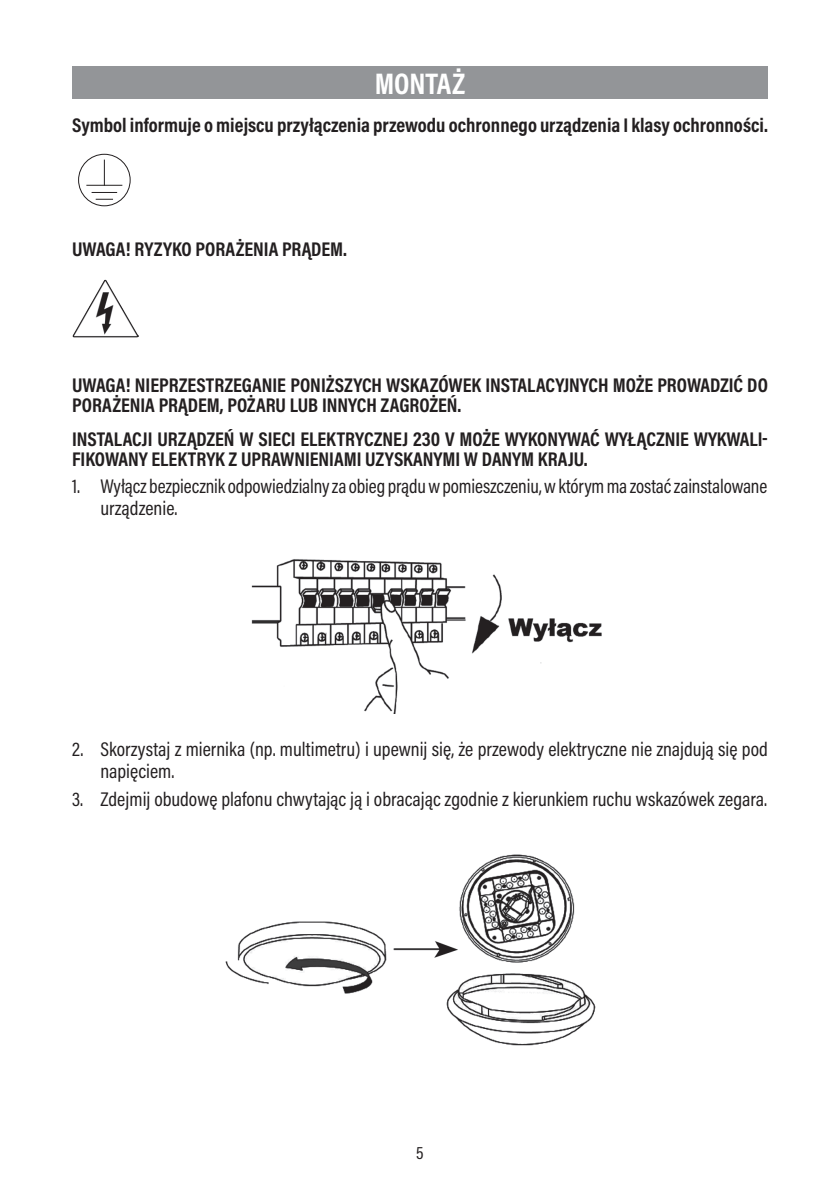
<style>
.page{position:relative;width:840px;height:1191px;background:#fff}
.page>*{position:absolute;margin:0;border:0;box-sizing:border-box;transform-origin:0 0}
.t1{font:700 30px "Acumin Pro Cond";color:#fff}
.t2{font:700 20px/20px "Acumin Pro Cond";color:#231f20}
.t3{font:20px/22px "Acumin Pro Cond";color:#231f20}
.t4{font:18px "Acumin Pro Cond";color:#231f20}
</style>
<div class="page">
<div style="left:72px;top:66px;width:695px;height:33px;background:#939598"></div>
<div style="left:78px;top:154px;width:53px;height:52px;border:1px solid #231f20;border-radius:50%"></div>
<hr style="left:86px;top:185px;width:36px;height:1px;background:#231f20">
<svg style="left:104px;top:160px;width:1px;height:26px"></svg>
<svg style="left:91px;top:192px;width:26px;height:1px"></svg>
<svg style="left:96px;top:199px;width:17px;height:1px"></svg>
<img style="left:72px;top:279px;width:66px;height:58px">
<img style="left:251px;top:559px;width:350px;height:154px">
<img style="left:225px;top:854px;width:370px;height:192px">
<h1 class="t1" style="left:374px;top:64px;width:35px">MONTAŻ</h1>
<p class="t2" style="left:72px;top:114px;width:697px">SYMBOL INFORMUJE O MIEJSCU PRZYŁĄCZENIA PRZEWODU OCHRONNEGO URZĄDZENIA I KLASY OCHRONNOŚCI.</p>
<p class="t2" style="left:72px;top:239px;width:134px">UWAGA! RYZYKO PORAŻENIA</p>
<p class="t2" style="left:282px;top:239px;width:66px">PRĄDEM.</p>
<p class="t2" style="left:72px;top:374px;width:697px;text-indent:53px">! NIEPRZESTRZEGANIE PONIŻSZYCH WSKAZÓWEK INSTALACYJ NYCH MOŻE PROWADZIĆ DO<br>PORAŻENIA PRĄDEM, POŻARU LUB INNYCH ZAGROŻEŃ.</p>
<p class="t2" style="left:72px;top:428px;width:15px">INSTA</p>
<p class="t2" style="left:114px;top:428px;width:153px">LACJIURZĄDZEŃ WSIECI</p>
<p class="t2" style="left:300px;top:428px;width:27px">ELEKTR</p>
<p class="t2" style="left:355px;top:428px;width:19px">YCZNE</p>
<p class="t2" style="left:402px;top:428px;width:254px">J 230 V MOŻE WYKONYWAĆ WYŁĄCZNIE</p>
<p class="t2" style="left:693px;top:428px;width:75px">WYKWALI-</p>
<p class="t2" style="left:72px;top:448px;width:19px">FIKOWAN</p>
<p class="t2" style="left:139px;top:448px;width:40px">Y ELEKTR</p>
<p class="t2" style="left:206px;top:448px;width:45px">YKZUPRAWNIENIA</p>
<p class="t2" style="left:343px;top:448px;width:61px">MI UZYSKAN</p>
<p class="t2" style="left:433px;top:448px;width:156px">YMI W DANYM KRAJU.</p>
<p class="t3" style="left:100px;top:475px;width:668px;text-indent:-28px">1. Wyłącz bezpiecznik odpowiedzialny za obieg prądu w pomieszczeniu, w którym ma zostać zainstalowane urządzenie.</p>
<p class="t2" style="left:72px;top:374px;width:23px">UWAGA</p>
<p class="t3" style="left:100px;top:737px;width:668px;text-indent:-28px">2. Skorzystaj z miernika (np. multimetru) i upewnij się, że przewody elektryczne nie znajdują się pod napięciem.</p>
<p class="t3" style="left:72px;top:787px;width:696px">3. Zdejmij obudowę plafonu chwytając ją i obracając zgodnie z kierunkiem ruchu wskazówek zegara.</p>
<p class="t4" style="left:416px;top:1141px;width:9px">5</p>
</div>
